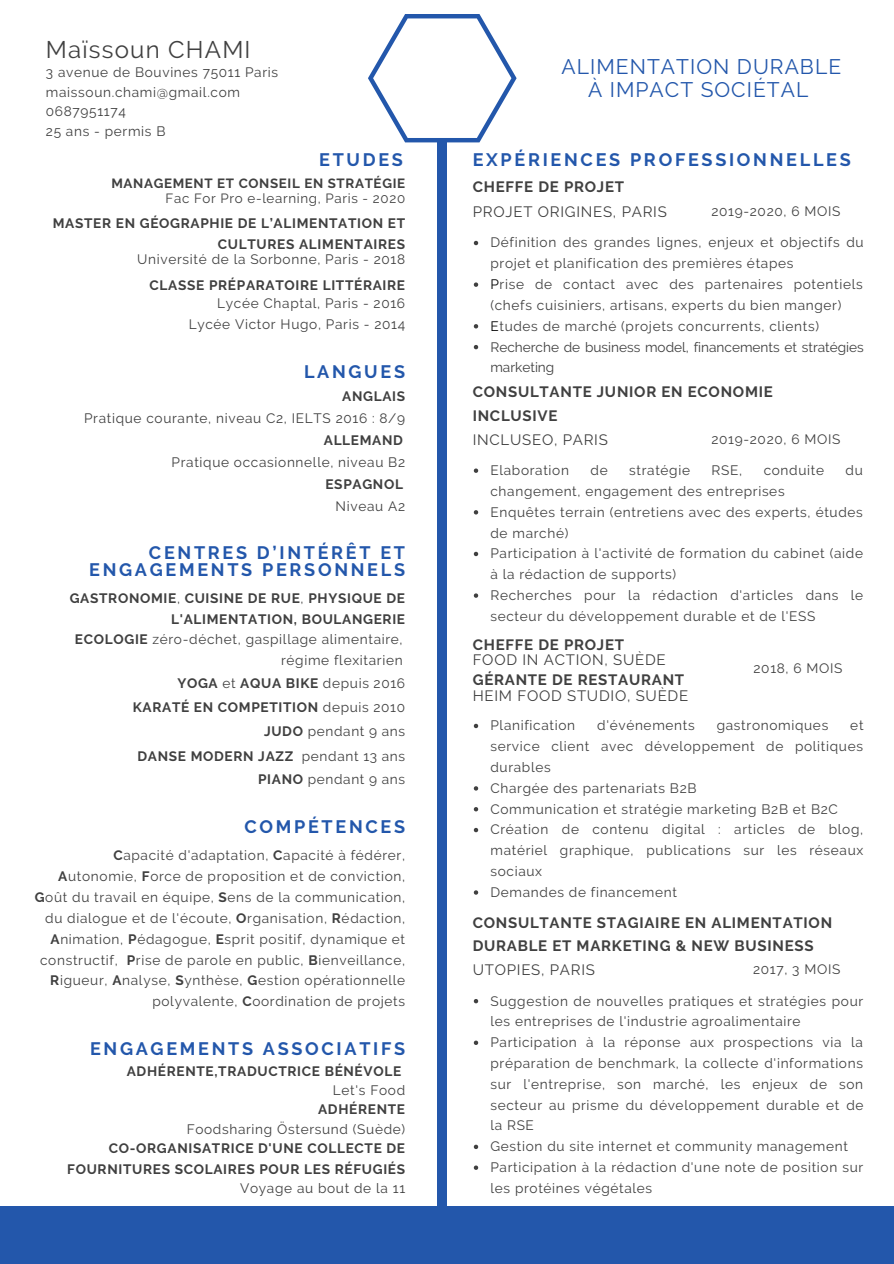
<style>
.page{position:relative;width:894px;height:1264px;background:#fff}
.page>*{position:absolute;margin:0;border:0;box-sizing:border-box;transform-origin:0 0}
.t1{font:24px "Raleway";letter-spacing:.05em;color:#404040}
.t2{font:21px "Raleway";letter-spacing:.05em;color:#2357ab}
.t3{font:700 18px/17px "Raleway";letter-spacing:.15em;color:#2357ab;text-align:right}
.t4{font:700 15px/23.7px "Raleway";letter-spacing:.05em;color:#404040}
.t5{font:15px "Raleway";letter-spacing:.05em;color:#404040}
.t6{font:13.65px/20.9px "Raleway";letter-spacing:.05em;color:#404040}
.t7{font:700 13.65px/20.9px "Raleway";letter-spacing:.05em;color:#404040;text-align:right}
.t8{font:13.65px/20.9px "Raleway";color:#404040}
.t9{font:13.35px "Raleway";letter-spacing:.05em;color:#404040}
.t10{font:700 13.35px "Raleway";letter-spacing:.05em;color:#404040}
.s1{font-weight:400}
.s2{font-weight:700}
.s3{color:#000}
</style>
<div class="page">
<div style="left:437px;top:142px;width:9px;height:1064px;background:#2357ab"></div>
<svg style="left:368px;top:14px;width:148px;height:128px"></svg>
<div style="left:0;top:1206px;width:893px;height:57px;background:#2357ab"></div>
<svg style="left:473px;top:999px;width:5px;height:4px"></svg>
<svg style="left:473px;top:1040px;width:5px;height:4px"></svg>
<svg style="left:473px;top:1144px;width:5px;height:5px"></svg>
<svg style="left:473px;top:1165px;width:5px;height:4px"></svg>
<svg style="left:473px;top:723px;width:5px;height:5px"></svg>
<svg style="left:473px;top:786px;width:5px;height:4px"></svg>
<svg style="left:473px;top:807px;width:5px;height:4px"></svg>
<svg style="left:473px;top:827px;width:5px;height:5px"></svg>
<svg style="left:473px;top:890px;width:5px;height:4px"></svg>
<svg style="left:473px;top:468px;width:5px;height:5px"></svg>
<svg style="left:473px;top:510px;width:5px;height:4px"></svg>
<svg style="left:473px;top:552px;width:5px;height:4px"></svg>
<svg style="left:473px;top:593px;width:5px;height:5px"></svg>
<svg style="left:473px;top:241px;width:5px;height:4px"></svg>
<svg style="left:473px;top:282px;width:5px;height:5px"></svg>
<svg style="left:473px;top:324px;width:5px;height:4px"></svg>
<svg style="left:473px;top:345px;width:5px;height:4px"></svg>
<p class="t1" style="left:46px;top:36px;width:206px">Maïssoun CHAMI</p>
<p class="t6" style="left:46px;top:62px;width:234px">3 avenue de Bouvines 75011 Paris</p>
<p class="t6" style="left:46px;top:81px;width:196px">maissoun.chami@gmail.com</p>
<p class="t6" style="left:46px;top:101px;width:81px">0687951174</p>
<p class="t6" style="left:46px;top:121px;width:121px">25 ans - permis B</p>
<p class="t3" style="left:319px;top:151px;width:85px">ETUDES</p>
<p class="t10" style="left:111px;top:175px;width:295px">MANAGEMENT ET CONSEIL EN STRATÉGIE</p>
<p class="t9" style="left:165px;top:190px;width:241px">Fac For Pro e-learning, Paris - 2020</p>
<p class="t7" style="left:53px;top:213px;width:354px">MASTER EN GÉOGRAPHIE DE L’ALIMENTATION ET<br>CULTURES ALIMENTAIRES</p>
<p class="t6" style="left:137px;top:249px;width:269px">Université de la Sorbonne, Paris - 2018</p>
<p class="t7" style="left:149px;top:275px;width:257px">CLASSE PRÉPARATOIRE LITTÉRAIRE</p>
<p class="t6" style="left:217px;top:293px;width:189px">Lycée Chaptal, Paris - 2016</p>
<p class="t6" style="left:189px;top:314px;width:218px">Lycée Victor Hugo, Paris - 2014</p>
<p class="t3" style="left:304px;top:363px;width:103px">LANGUES</p>
<p class="t6" style="left:84px;top:408px;width:322px">Pratique courante, niveau C2, IELTS 2016 : 8/9</p>
<p class="t6" style="left:171px;top:451px;width:235px">Pratique occasionnelle, niveau B2</p>
<p class="t7" style="left:342px;top:386px;width:64px">ANGLAIS</p>
<p class="t7" style="left:324px;top:430px;width:81px">ALLEMAND</p>
<p class="t7" style="left:325px;top:473px;width:79px">ESPAGNOL</p>
<p class="t6" style="left:335px;top:495px;width:71px">Niveau A2</p>
<p class="t3" style="left:89px;top:544px;width:317px">CENTRES D’INTÉRÊT ET<br>ENGAGEMENTS PERSONNELS</p>
<p class="t7" style="left:70px;top:588px;width:337px">GASTRONOMIE<span class="s1">,</span> CUISINE DE RUE<span class="s1">,</span> PHYSIQUE DE<br>L'ALIMENTATION, BOULANGERIE</p>
<p class="t6" style="left:75px;top:629px;width:329px;text-align:right"><span class="s2">ECOLOGIE</span> zéro-déchet, gaspillage alimentaire, régime flexitarien</p>
<p class="t7" style="left:177px;top:673px;width:229px">YOGA <span class="s1">et</span> AQUA BIKE <span class="s1">depuis 2016</span></p>
<p class="t7" style="left:133px;top:696px;width:274px">KARATÉ EN COMPETITION <span class="s1">depuis 2010</span></p>
<p class="t6" style="left:264px;top:720px;width:143px"><span class="s2">JUDO</span> pendant 9 ans</p>
<p class="t7" style="left:137px;top:745px;width:269px">DANSE MODERN JAZZ <span class="s1">pendant 13 ans</span></p>
<p class="t6" style="left:258px;top:769px;width:148px"><span class="s2">PIANO</span> pendant 9 ans</p>
<p class="t3" style="left:244px;top:818px;width:162px">COMPÉTENCES</p>
<p class="t6" style="left:35px;top:845px;width:372px;text-align:right"><span class="s2">C</span>apacité d'adaptation, <span class="s2">C</span>apacité à fédérer, <span class="s2">A</span>utonomie, <span class="s2">F</span>orce de proposition et de conviction, <span class="s2">G</span>oût du travail en équipe, <span class="s2">S</span>ens de la communication, du dialogue et de l'écoute, <span class="s2">O</span>rganisation, <span class="s2">R</span>édaction, <span class="s2">A</span>nimation, <span class="s2">P</span>édagogue, <span class="s2">E</span>sprit positif, dynamique et constructif, <span class="s2">P</span>rise de parole en public, <span class="s2">B</span>ienveillance, <span class="s2">R</span>igueur, <span class="s2">A</span>nalyse, <span class="s2">S</span>ynthèse, <span class="s2">G</span>estion opérationnelle polyvalente, <span class="s2">C</span>oordination de projets</p>
<p class="t3" style="left:90px;top:1039px;width:316px">ENGAGEMENTS ASSOCIATIFS</p>
<p class="t7" style="left:127px;top:1060px;width:276px">ADHÉRENTE,TRADUCTRICE BÉNÉVOLE</p>
<p class="t6" style="left:333px;top:1079px;width:74px">Let's Food</p>
<p class="t7" style="left:318px;top:1098px;width:88px">ADHÉRENTE</p>
<p class="t6" style="left:187px;top:1118px;width:220px">Foodsharing Östersund (Suède)</p>
<p class="t7" style="left:67px;top:1137px;width:339px">CO-ORGANISATRICE D'UNE COLLECTE DE<br>FOURNITURES SCOLAIRES POUR LES RÉFUGIÉS</p>
<p class="t6" style="left:240px;top:1177px;width:166px">Voyage au bout de la 11</p>
<p class="t2" style="left:561px;top:54px;width:281px">ALIMENTATION DURABLE</p>
<p class="t2" style="left:588px;top:78px;width:222px">À IMPACT SOCIÉTAL</p>
<p class="t3" style="left:472px;top:151px;width:379px">EXPÉRIENCES PROFESSIONNELLES</p>
<p class="t4" style="left:472px;top:175px;width:153px">CHEFFE DE PROJET</p>
<p class="t5" style="left:472px;top:203px;width:195px">PROJET ORIGINES, PARIS</p>
<p class="t6" style="left:711px;top:201px;width:130px">2019-2020, 6 MOIS</p>
<p class="t6" style="left:490px;top:232px;width:374px">Définition des grandes lignes, enjeux et objectifs du projet et planification des premières étapes</p>
<p class="t6" style="left:490px;top:274px;width:374px"><span class="s3">P</span>rise de contact avec des partenaires potentiels (chefs cuisiniers, artisans, experts du bien manger)</p>
<p class="t6" style="left:490px;top:315px;width:330px"><span class="s3">E</span>tudes de marché (projets concurrents, clients)</p>
<p class="t8" style="left:490px;top:336px;width:375px">Recherche de business model, financements et stratégies marketing</p>
<p class="t4" style="left:472px;top:380px;width:301px">CONSULTANTE JUNIOR EN ECONOMIE<br>INCLUSIVE</p>
<p class="t5" style="left:472px;top:431px;width:137px">INCLUSEO, PARIS</p>
<p class="t6" style="left:711px;top:428px;width:130px">2019-2020, 6 MOIS</p>
<p class="t6" style="left:490px;top:460px;width:80px">Elaboration</p>
<p class="t6" style="left:590px;top:460px;width:19px">de</p>
<p class="t6" style="left:629px;top:460px;width:62px">stratégie</p>
<p class="t6" style="left:711px;top:460px;width:32px">RSE,</p>
<p class="t6" style="left:763px;top:460px;width:62px">conduite</p>
<p class="t6" style="left:845px;top:460px;width:19px">du</p>
<p class="t6" style="left:490px;top:480px;width:295px">changement, engagement des entreprises</p>
<p class="t6" style="left:490px;top:501px;width:374px">Enquêtes terrain (entretiens avec des experts, études de marché)</p>
<p class="t6" style="left:490px;top:543px;width:374px">Participation à l'activité de formation du cabinet (aide à la rédaction de supports)</p>
<p class="t6" style="left:490px;top:584px;width:374px">Recherches pour la rédaction d'articles dans le secteur du développement durable et de l'ESS</p>
<p class="t4" style="left:472px;top:633px;width:153px">CHEFFE DE PROJET</p>
<p class="t5" style="left:472px;top:651px;width:194px">FOOD IN ACTION, SUÈDE</p>
<p class="t4" style="left:472px;top:668px;width:213px">GÉRANTE DE RESTAURANT</p>
<p class="t5" style="left:472px;top:686px;width:217px">HEIM FOOD STUDIO, SUÈDE</p>
<p class="t6" style="left:753px;top:657px;width:90px">2018, 6 MOIS</p>
<p class="t6" style="left:490px;top:715px;width:86px">Planification</p>
<p class="t6" style="left:597px;top:715px;width:99px">d'événements</p>
<p class="t6" style="left:716px;top:715px;width:113px">gastronomiques</p>
<p class="t6" style="left:490px;top:715px;width:374px;text-align:justify;text-indent:360px">et service client avec développement de politiques durables</p>
<p class="t6" style="left:490px;top:777px;width:207px">Chargée des partenariats B2B</p>
<p class="t6" style="left:490px;top:798px;width:349px">Communication et stratégie marketing B2B et B2C</p>
<p class="t6" style="left:490px;top:819px;width:374px;text-align:justify">Création de contenu digital : articles de blog, matériel graphique, publications sur les réseaux sociaux</p>
<p class="t6" style="left:490px;top:881px;width:188px">Demandes de financement</p>
<p class="t4" style="left:472px;top:910px;width:361px">CONSULTANTE STAGIAIRE EN ALIMENTATION<br>DURABLE ET MARKETING &amp; NEW BUSINESS</p>
<p class="t5" style="left:472px;top:961px;width:124px">UTOPIES, PARIS</p>
<p class="t6" style="left:752px;top:958px;width:89px">2017, 3 MOIS</p>
<p class="t6" style="left:490px;top:990px;width:374px">Suggestion de nouvelles pratiques et stratégies pour les entreprises de l'industrie agroalimentaire</p>
<p class="t6" style="left:490px;top:1031px;width:374px;text-align:justify">Participation à la réponse aux prospections via la préparation de benchmark, la collecte d'informations sur l'entreprise, son marché, les enjeux de son secteur au prisme du développement durable et de la RSE</p>
<p class="t6" style="left:490px;top:1135px;width:359px">Gestion du site internet et community management</p>
<p class="t6" style="left:490px;top:1156px;width:374px">Participation à la rédaction d'une note de position sur les protéines végétales</p>
</div>
